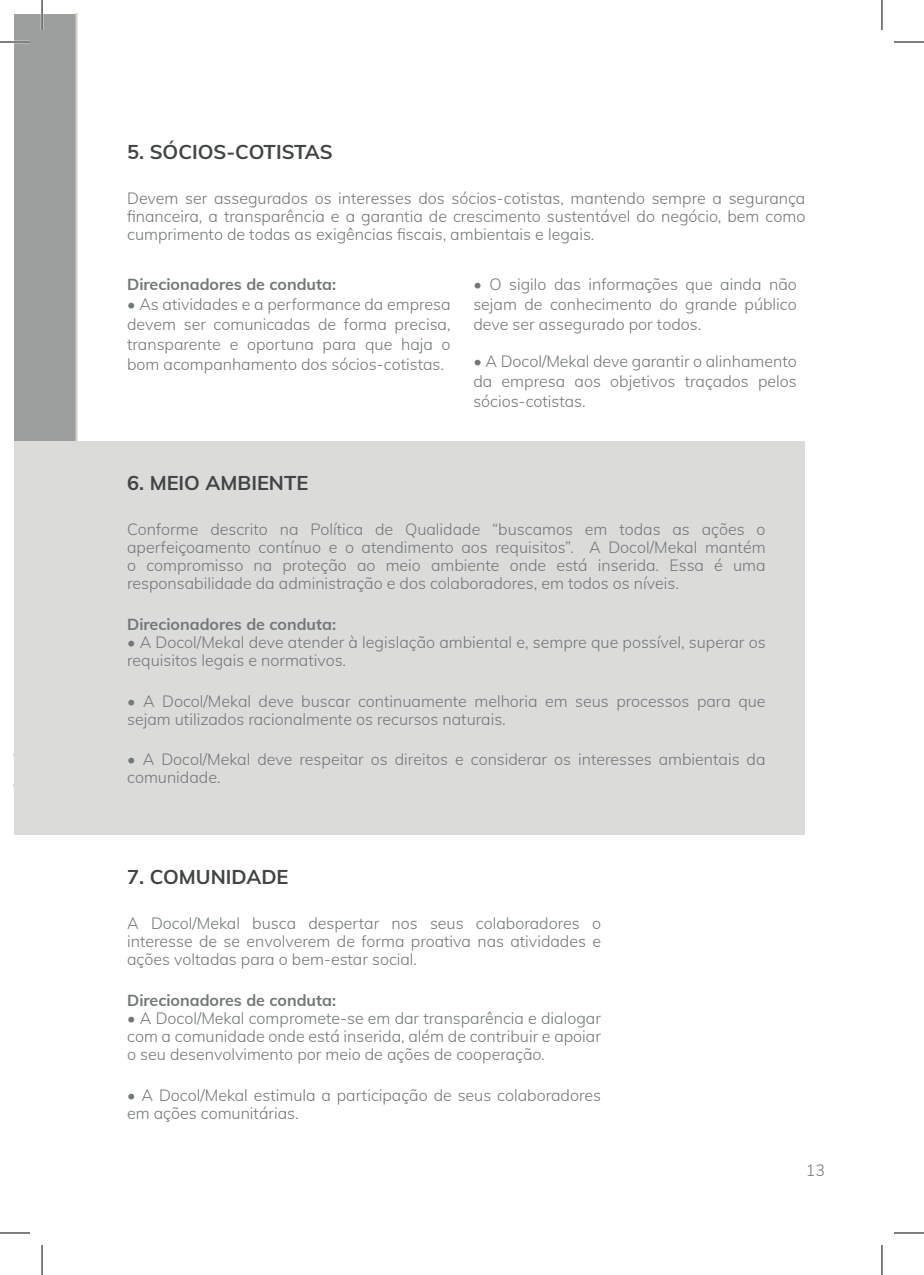
<style>
.page{position:relative;width:924px;height:1275px;background:#fff}
.page>*{position:absolute;margin:0;border:0;box-sizing:border-box;transform-origin:0 0}
.t1{font:700 20px "Muli";color:#424545}
.t2{font:300 16px/18px "Muli";color:#727777;text-align:justify}
.t3{font:700 16px "Muli";color:#727777}
</style>
<div class="page">
<div style="left:14px;top:14px;width:63px;height:426px;background:#9d9f9f"></div>
<div style="left:14px;top:440px;width:790px;height:394px;background:#dbdcda"></div>
<hr style="left:0;top:41px;width:30px;height:2px;background:#fff">
<hr style="left:41px;top:0;width:2px;height:30px;background:#fff">
<hr style="left:0;top:42px;width:30px;height:1px;background:#000">
<hr style="left:893px;top:42px;width:30px;height:1px;background:#000">
<hr style="left:0;top:1232px;width:30px;height:1px;background:#000">
<hr style="left:893px;top:1232px;width:30px;height:1px;background:#000">
<hr style="left:42px;top:0;width:1px;height:30px;background:#000">
<hr style="left:42px;top:1245px;width:1px;height:30px;background:#000">
<hr style="left:881px;top:0;width:1px;height:30px;background:#000">
<hr style="left:881px;top:1245px;width:1px;height:30px;background:#000">
<p class="t1" style="left:127px;top:137px;width:207px">5. SÓCIOS-COTISTAS</p>
<p class="t2" style="left:127px;top:189px;width:679px">Devem ser assegurados os interesses dos sócios-cotistas, mantendo sempre a segurança financeira, a transparência e a garantia de crescimento sustentável do negócio, bem como cumprimento de todas as exigências fiscais, ambientais e legais.</p>
<p class="t3" style="left:127px;top:272px;width:210px">Direcionadores de conduta:</p>
<p class="t2" style="left:127px;top:293px;width:325px;line-height:20px">• As atividades e a performance da empresa devem ser comunicadas de forma precisa, transparente e oportuna para que haja o bom acompanhamento dos sócios-cotistas.</p>
<p class="t2" style="left:473px;top:273px;width:325px;line-height:20px">• O sigilo das informações que ainda não sejam de conhecimento do grande público deve ser assegurado por todos.</p>
<p class="t2" style="left:473px;top:350px;width:325px;line-height:20px">• A Docol/Mekal deve garantir o alinhamento da empresa aos objetivos traçados pelos sócios-cotistas.</p>
<p class="t1" style="left:127px;top:468px;width:183px">6. MEIO AMBIENTE</p>
<p class="t2" style="left:127px;top:520px;width:639px">Conforme descrito na Política de Qualidade “buscamos em todas as ações o aperfeiçoamento contínuo e o atendimento aos requisitos”. A Docol/Mekal mantém o compromisso na proteção ao meio ambiente onde está inserida. Essa é uma responsabilidade da administração e dos colaboradores, em todos os níveis.</p>
<p class="t3" style="left:127px;top:612px;width:210px">Direcionadores de conduta:</p>
<p class="t2" style="left:127px;top:632px;width:639px">• A Docol/Mekal deve atender à legislação ambiental e, sempre que possível, superar os requisitos legais e normativos.</p>
<p class="t2" style="left:127px;top:691px;width:639px">• A Docol/Mekal deve buscar continuamente melhoria em seus processos para que sejam utilizados racionalmente os recursos naturais.</p>
<p class="t2" style="left:127px;top:750px;width:639px">• A Docol/Mekal deve respeitar os direitos e considerar os interesses ambientais da comunidade.</p>
<p class="t1" style="left:127px;top:861px;width:163px">7. COMUNIDADE</p>
<p class="t2" style="left:127px;top:913px;width:475px">A Docol/Mekal busca despertar nos seus colaboradores o interesse de se envolverem de forma proativa nas atividades e ações voltadas para o bem-estar social.</p>
<p class="t3" style="left:127px;top:988px;width:210px">Direcionadores de conduta:</p>
<p class="t2" style="left:127px;top:1008px;width:475px">• A Docol/Mekal compromete-se em dar transparência e dialogar com a comunidade onde está inserida, além de contribuir e apoiar o seu desenvolvimento por meio de ações de cooperação.</p>
<p class="t2" style="left:127px;top:1085px;width:475px">• A Docol/Mekal estimula a participação de seus colaboradores em ações comunitárias.</p>
<p class="t2" style="left:805px;top:1160px;width:21px">13</p>
</div>
